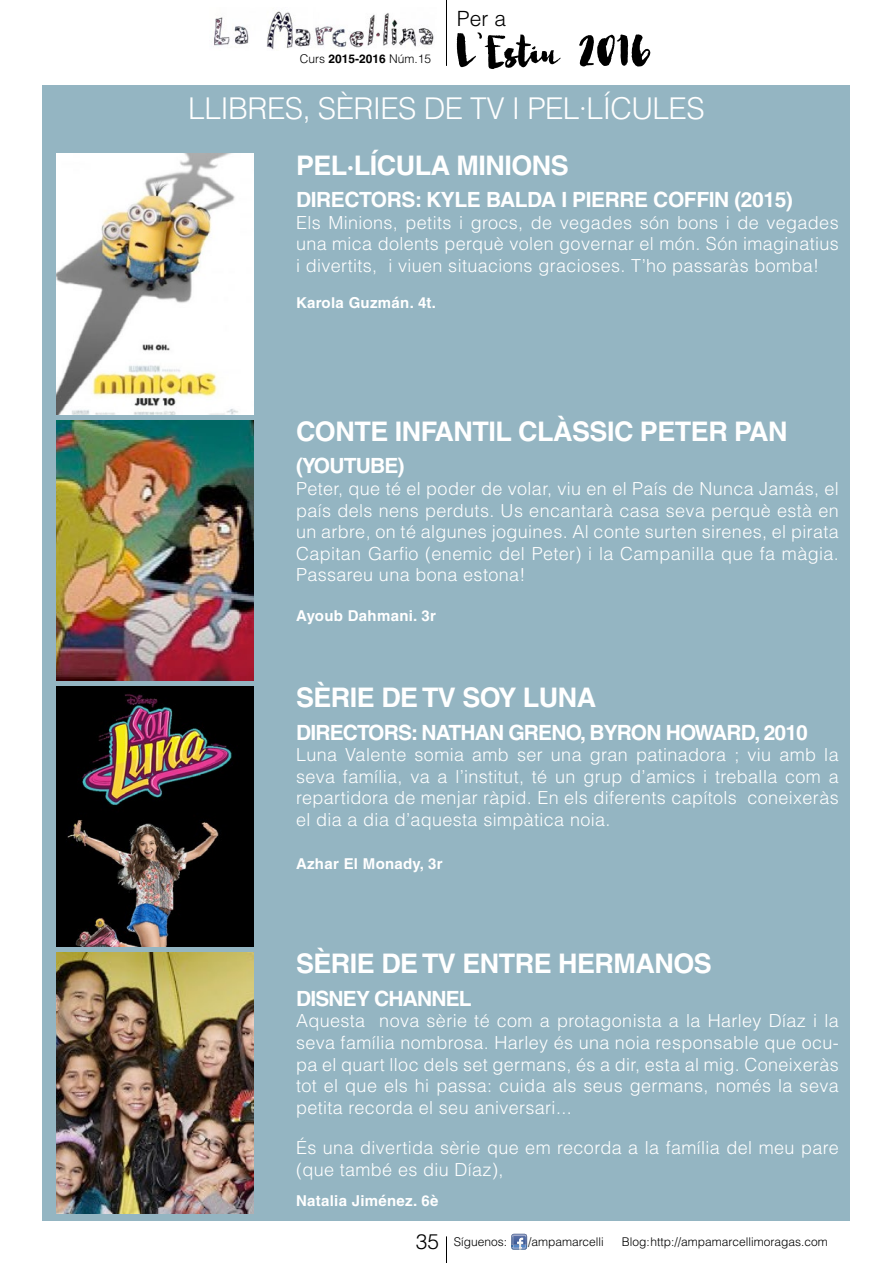
<style>
.page{position:relative;width:893px;height:1263px;background:#fff}
.page>*{position:absolute;margin:0;border:0;box-sizing:border-box;transform-origin:0 0}
.t1{font:54px "Snowberry";color:#000}
.t2{font:300 30px "Helvetica";letter-spacing:-.02em;color:#fff}
.t3{font:700 27px "Helvetica";letter-spacing:-.02em;color:#fff}
.t4{font:700 21px "Helvetica";letter-spacing:-.04em;color:#fff}
.t5{font:700 21px "Helvetica";letter-spacing:-.02em;color:#fff}
.t6{font:300 21px "Helvetica";color:#000}
.t7{font:300 18px/21.6px "Helvetica";letter-spacing:.02em;color:#fff;text-align:justify}
.t8{font:700 15px "Helvetica";letter-spacing:.02em;color:#fff}
.t9{font:300 12px "Helvetica";color:#000}
.s1{font-weight:700}
.s2{font-size:21px}
</style>
<div class="page">
<img style="left:214px;top:11px;width:220px;height:39px">
<hr style="left:446px;top:0;width:1px;height:66px;background:#000">
<svg style="left:446px;top:1236px;width:1px;height:27px"></svg>
<svg style="left:511px;top:1234px;width:16px;height:16px"></svg>
<div style="left:43px;top:85px;width:807px;height:1135px;background:#94b5c2"></div>
<img style="left:56px;top:154px;width:198px;height:260px">
<img style="left:56px;top:420px;width:198px;height:260px">
<img style="left:56px;top:686px;width:198px;height:261px">
<img style="left:56px;top:952px;width:198px;height:261px">
<p class="t6" style="left:457px;top:5px;width:51px">Per a</p>
<h1 class="t1" style="left:457px;top:13px;width:195px">L’Estiu 2016</h1>
<h2 class="t2" style="left:188px;top:90px;width:518px">LLIBRES, SÈRIES DE TV I PEL·LÍCULES</h2>
<h3 class="t3" style="left:296px;top:149px;width:274px">PEL·LÍCULA MINIONS</h3>
<p class="t5" style="left:296px;top:187px;width:498px">DIRECTORS: KYLE BALDA I PIERRE COFFIN (2015)</p>
<p class="t7" style="left:296px;top:211px;width:544px">Els Minions, petits i grocs, de vegades són bons i de vegades una mica dolents perquè volen governar el món. Són imaginatius i divertits, i viuen situacions gracioses. T’ho passaràs bomba!</p>
<p class="t8" style="left:296px;top:294px;width:142px">Karola Guzmán. 4t.</p>
<p class="t9" style="left:300px;top:51px;width:133px">Curs <span class="s1">2015-2016</span> Núm.15</p>
<h3 class="t3" style="left:296px;top:415px;width:493px">CONTE INFANTIL CLÀSSIC PETER PAN</h3>
<p class="t4" style="left:296px;top:453px;width:110px">(YOUTUBE)</p>
<p class="t7" style="left:296px;top:477px;width:544px">Peter, que té el poder de volar, viu en el País de Nunca Jamás, el país dels nens perduts. Us encantarà casa seva perquè està en un arbre, on té algunes joguines. Al conte surten sirenes, el pirata Capitan Garfio (enemic del Peter) i la Campanilla que fa màgia.<br>Passareu una bona estona!</p>
<p class="t8" style="left:296px;top:607px;width:142px">Ayoub Dahmani. 3r</p>
<h3 class="t3" style="left:296px;top:681px;width:302px">SÈRIE DE TV SOY LUNA</h3>
<p class="t4" style="left:296px;top:719px;width:513px">DIRECTORS: NATHAN GRENO, BYRON HOWARD, 2010</p>
<p class="t7" style="left:296px;top:743px;width:544px">Luna Valente somia amb ser una gran patinadora ; viu amb la seva família, va a l’institut, té un grup d’amics i treballa com a repartidora de menjar ràpid. En els diferents capítols coneixeràs el dia a dia d’aquesta simpàtica noia.</p>
<p class="t8" style="left:296px;top:855px;width:148px">Azhar El Monady, 3r</p>
<h3 class="t3" style="left:296px;top:947px;width:417px">SÈRIE DE TV ENTRE HERMANOS</h3>
<p class="t4" style="left:296px;top:985px;width:177px">DISNEY CHANNEL</p>
<p class="t7" style="left:296px;top:1010px;width:544px">Aquesta nova sèrie té com a protagonista a la Harley Díaz i la seva família nombrosa. Harley és una noia responsable que ocu&shy;pa el quart lloc dels set germans, és a dir, esta al mig. Coneixeràs tot el que els hi passa: cuida als seus germans, només la seva petita recorda el seu aniversari...</p>
<p class="t7" style="left:296px;top:1136px;width:544px">És una divertida sèrie que em recorda a la família del meu pare (que també es diu Díaz),</p>
<p class="t8" style="left:296px;top:1192px;width:144px">Natalia Jiménez. 6è</p>
<p class="t9" style="left:416px;top:1234px;width:93px"><span class="s2">35</span> Síguenos:</p>
<p class="t9" style="left:528px;top:1234px;width:77px">/ampamarcelli</p>
<p class="t9" style="left:622px;top:1234px;width:208px">Blog:http://ampamarcellimoragas.com</p>
</div>
